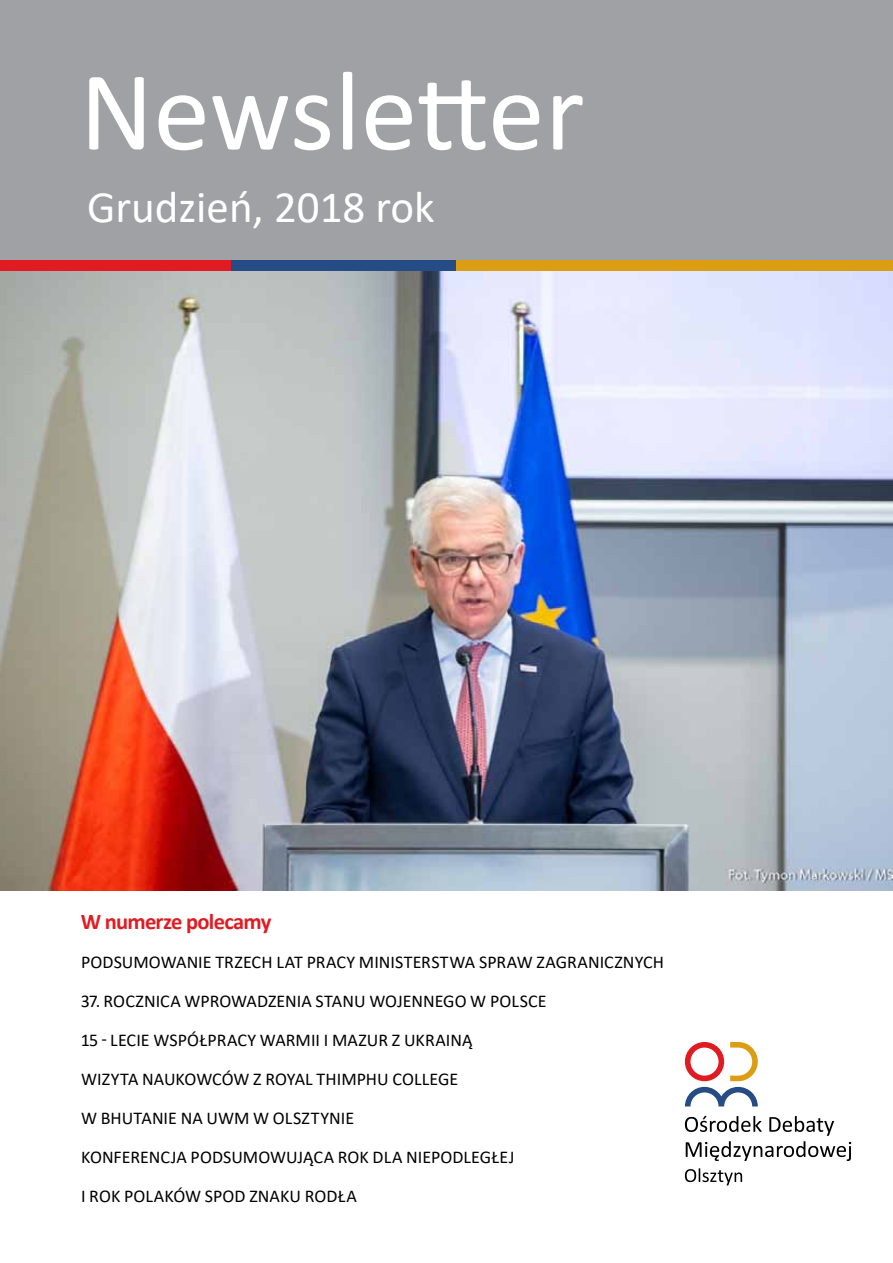
<style>
.page{position:relative;width:893px;height:1263px;background:#fff}
.page>*{position:absolute;margin:0;border:0;box-sizing:border-box;transform-origin:0 0}
.t1{font:114px "Calibri";letter-spacing:-.005em;color:#fff}
.t2{font:45px "Calibri";color:#fff}
.t3{font:700 22.5px "Calibri";letter-spacing:-.035em;color:#e11b22}
.t4{font:18px/39px "Calibri";letter-spacing:.005em;color:#000}
</style>
<div class="page">
<div style="left:0;top:0;width:893px;height:271px;background:#9fa1a4"></div>
<div style="left:456px;top:261px;width:437px;height:10px;background:#da9d13"></div>
<div style="left:231px;top:261px;width:225px;height:10px;background:#264c85"></div>
<div style="left:0;top:261px;width:231px;height:10px;background:#e11b22"></div>
<svg style="left:685px;top:1116px;width:166px;height:45px"></svg>
<svg style="left:685px;top:1042px;width:39px;height:39px"></svg>
<svg style="left:685px;top:1087px;width:73px;height:19px"></svg>
<svg style="left:730px;top:1042px;width:28px;height:39px"></svg>
<svg style="left:685px;top:1168px;width:57px;height:17px"></svg>
<img style="left:0;top:271px;width:893px;height:620px">
<h1 class="t1" style="left:80px;top:32px;width:506px">NEWSLETTER</h1>
<h2 class="t2" style="left:87px;top:175px;width:349px">GRUDZIEŃ, 2018 ROK</h2>
<p class="t3" style="left:81px;top:905px;width:192px">W numerze polecamy</p>
<p class="t4" style="left:81px;top:942px;width:584px">PODSUMOWAN IE TRZECH LAT PRACY M IN ISTERSTWA SPRAW ZAGRAN ICZNYCH</p>
<p class="t4" style="left:81px;top:981px;width:467px">37. ROCZN ICA WPROWADZEN IA STAN U WOJENN EGO W POLSCE 15 - LECIE WSPÓŁPRACY WARMII I MAZUR Z U KRAINĄ<br>WIZYTA NAUKOWCÓW Z ROYAL THIMPHU COLLEG E<br>W BHUTAN IE NA UWM</p>
<p class="t4" style="left:81px;top:1098px;width:435px;text-indent:172px">W OLSZTYNIE<br>KON FERENCJA PODSUMOWUJĄCA ROK DLA NIEPODLEGŁEJ<br>I ROK POLAKÓW SPOD ZNAKU RODŁA</p>
</div>
